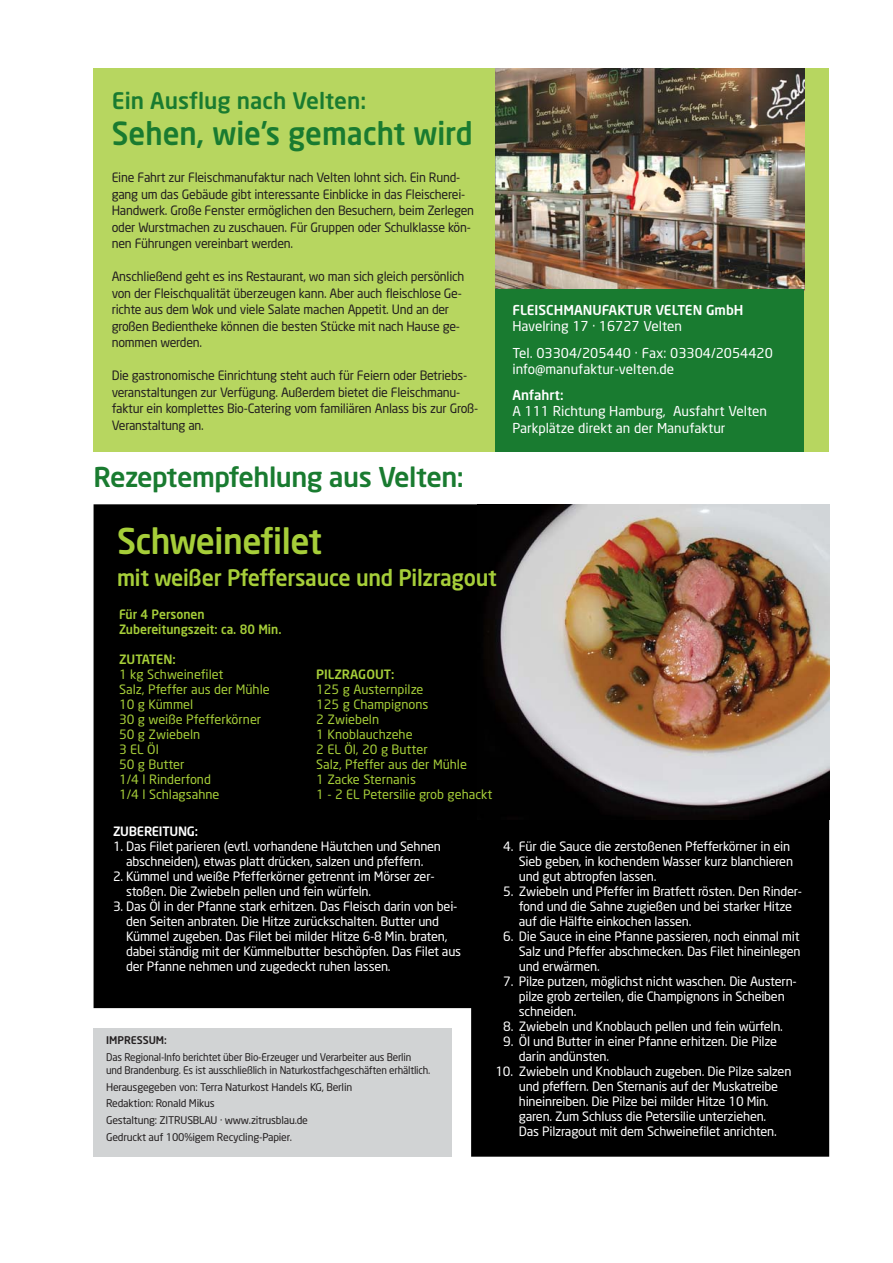
<style>
.page{position:relative;width:893px;height:1263px;background:#fff}
.page>*{position:absolute;margin:0;border:0;box-sizing:border-box;transform-origin:0 0}
.t1{font:500 35.1px "Neo Sans";letter-spacing:-.015em;color:#a6ce39;scale:.95 1}
.t2{font:500 31.5px "Neo Sans";color:#197b30;scale:.93 1}
.t3{font:500 27px "Neo Sans";letter-spacing:-.02em;color:#197b30}
.t4{font:500 22.5px "Neo Sans";letter-spacing:-.015em;color:#a6ce39;scale:.95 1}
.t5{font:500 22.5px "Neo Sans";color:#197b30}
.t6{font:13.5px/26.5px "Neo Sans";color:#fff}
.t7{font:500 13.5px "Neo Sans";color:#fff}
.t8{font:12.75px/15px "Neo Sans";letter-spacing:-.02em;color:#fff}
.t9{font:12.75px/16.5px "Neo Sans";letter-spacing:-.02em;color:#231f20}
.t10{font:12.75px/15px "Neo Sans";color:#a6ce39}
.t11{font:500 12.75px/15px "Neo Sans";color:#a6ce39;scale:.95 1}
.t12{font:500 12.75px "Neo Sans";color:#a6ce39}
.t13{font:500 12.75px "Neo Sans";letter-spacing:-.02em;color:#fff}
.t14{font:10.5px/16.8px "Neo Sans";letter-spacing:-.02em;color:#231f20}
.t15{font:10.5px/12.6px "Neo Sans";letter-spacing:-.02em;color:#231f20;scale:.95 1}
.t16{font:500 10.5px "Neo Sans";color:#231f20}
</style>
<div class="page">
<div style="left:94px;top:504px;width:735px;height:653px;background:#000"></div>
<div style="left:94px;top:68px;width:735px;height:384px;background:#b7d660"></div>
<div style="left:94px;top:1028px;width:358px;height:128px;background:#d1d3d4"></div>
<img style="left:495px;top:68px;width:309px;height:222px">
<div style="left:495px;top:290px;width:309px;height:162px;background:#197b30"></div>
<img style="left:478px;top:504px;width:351px;height:315px">
<h3 class="t5" style="left:112px;top:92px;width:256px">Ein Ausflug nach Velten:</h3>
<h2 class="t2" style="left:112px;top:121px;width:389px">Sehen, wie’s gemacht wird</h2>
<p class="t9" style="left:112px;top:171px;width:364px">Eine Fahrt zur Fleischmanufaktur nach Velten lohnt sich. Ein Rund&shy;gang um das Gebäude gibt interessante Einblicke in das Fleischerei-Handwerk. Große Fenster ermöglichen den Besuchern, beim Zerlegen oder Wurstmachen zu zuschauen. Für Gruppen oder Schulklasse kön&shy;nen Führungen vereinbart werden.</p>
<p class="t9" style="left:112px;top:270px;width:354px">Anschließend geht es ins Restaurant, wo man sich gleich persönlich von der Fleischqualität überzeugen kann. Aber auch fleischlose Ge - richte aus dem Wok und viele Salate machen Appetit. Und an der großen Bedientheke können die besten Stücke mit nach Hause ge&shy;nommen werden.</p>
<p class="t9" style="left:112px;top:369px;width:368px">Die gastronomische Einrichtung steht auch für Feiern oder Betriebs&shy;veranstaltungen zur Verfügung. Außerdem bietet die Fleischmanu - faktur ein komplettes Bio-Catering vom familiären Anlass bis zur Groß-Veranstaltung an.</p>
<h3 class="t3" style="left:94px;top:466px;width:372px">Rezeptempfehlung aus Velten:</h3>
<h1 class="t1" style="left:117px;top:528px;width:217px">Schweinefilet</h1>
<h3 class="t4" style="left:117px;top:569px;width:401px">mit weißer Pfeffersauce und Pilzragout</h3>
<p class="t11" style="left:119px;top:608px;width:172px">Für 4 Personen<br>Zubereitungszeit: ca. 80 Min.</p>
<p class="t12" style="left:119px;top:654px;width:58px">ZUTATEN:</p>
<p class="t10" style="left:119px;top:668px;width:152px">1 kg Schweinefilet<br>Salz, Pfeffer aus der Mühle<br>10 g Kümmel<br>30 g weiße Pfefferkörner<br>50 g Zwiebeln<br>3 EL Öl<br>50 g Butter<br>1/4 l Rinderfond<br>1/4 l Schlagsahne</p>
<p class="t12" style="left:316px;top:669px;width:80px">PILZRAGOUT:</p>
<p class="t10" style="left:316px;top:683px;width:178px">125 g Austernpilze<br>125 g Champignons<br>2 Zwiebeln<br>1 Knoblauchzehe<br>2 EL Öl, 20 g Butter<br>Salz, Pfeffer aus der Mühle<br>1 Zacke Sternanis<br>1 - 2 EL Petersilie grob gehackt</p>
<p class="t7" style="left:512px;top:304px;width:233px">FLEISCHMANUFAKTUR VELTEN GmbH</p>
<p class="t6" style="left:512px;top:314px;width:262px">Havelring 17 · 16727 Velten<br>Tel. 03304/205440 · Fax: 03304/2054420</p>
<p class="t6" style="left:512px;top:357px;width:163px">info@manufaktur-velten.de</p>
<p class="t7" style="left:512px;top:390px;width:53px">Anfahrt:</p>
<p class="t6" style="left:512px;top:405px;width:256px;line-height:16.2px">A 111 Richtung Hamburg, Ausfahrt Velten<br>Parkplätze direkt an der Manufaktur</p>
<p class="t13" style="left:113px;top:826px;width:86px">ZUBEREITUNG:</p>
<p class="t8" style="left:113px;top:840px;width:329px;text-align:center">1. Das Filet parieren (evtl. vorhandene Häutchen und Sehnen abschneiden), etwas platt drücken, salzen und pfeffern.</p>
<p class="t8" style="left:126px;top:870px;width:310px;text-indent:-13px">2. Kümmel und weiße Pfefferkörner getrennt im Mörser zer - stoßen. Die Zwiebeln pellen und fein würfeln.</p>
<p class="t8" style="left:126px;top:900px;width:336px;text-indent:-13px">3. Das Öl in der Pfanne stark erhitzen. Das Fleisch darin von bei&shy;den Seiten anbraten. Die Hitze zurückschalten. Butter und Kümmel zugeben. Das Filet bei milder Hitze 6-8 Min. braten, dabei ständig mit der Kümmelbutter beschöpfen. Das Filet aus der Pfanne nehmen und zugedeckt ruhen lassen.</p>
<p class="t16" style="left:106px;top:1036px;width:62px">IMPRESSUM:</p>
<p class="t15" style="left:106px;top:1052px;width:343px">Das Regional-Info berichtet über Bio-Erzeuger und Verarbeiter aus Berlin<br>und Brandenburg. Es ist ausschließlich in Naturkostfachgeschäften erhältlich.</p>
<p class="t14" style="left:106px;top:1079px;width:248px">Herausgegeben von: Terra Naturkost Handels KG, Berlin Redaktion: Ronald Mikus<br>Gestaltung: ZITRUSBLAU · www.zitrusblau.de<br>Gedruckt auf 100%igem Recycling-Papier.</p>
<p class="t8" style="left:519px;top:840px;width:276px;text-indent:-16px">4. Für die Sauce die zerstoßenen Pfefferkörner in ein<br>Sieb geben, in kochendem Wasser kurz blanchieren und gut abtropfen lassen.</p>
<p class="t8" style="left:519px;top:885px;width:285px;text-indent:-16px">5. Zwiebeln und Pfeffer im Bratfett rösten. Den Rinder&shy;fond und die Sahne zugießen und bei starker Hitze auf die Hälfte einkochen lassen.</p>
<p class="t8" style="left:519px;top:930px;width:283px;text-align:justify;text-indent:-16px">6. Die Sauce in eine Pfanne passieren, noch einmal mit Salz und Pfeffer abschmecken. Das Filet hineinlegen und erwärmen.</p>
<p class="t8" style="left:519px;top:975px;width:280px;text-indent:-16px">7. Pilze putzen, möglichst nicht waschen. Die Austern - pilze grob zerteilen, die Champignons in Scheiben schneiden.</p>
<p class="t8" style="left:503px;top:1020px;width:281px">8. Zwiebeln und Knoblauch pellen und fein würfeln.</p>
<p class="t8" style="left:519px;top:1035px;width:260px;text-indent:-16px">9. Öl und Butter in einer Pfanne erhitzen. Die Pilze darin andünsten.</p>
<p class="t8" style="left:519px;top:1065px;width:274px;text-indent:-23px">10. Zwiebeln und Knoblauch zugeben. Die Pilze salzen und pfeffern. Den Sternanis auf der Muskatreibe hineinreiben. Die Pilze bei milder Hitze 10 Min. garen. Zum Schluss die Petersilie unterziehen.<br>Das Pilz ragout mit dem Schweinefilet anrichten.</p>
</div>
